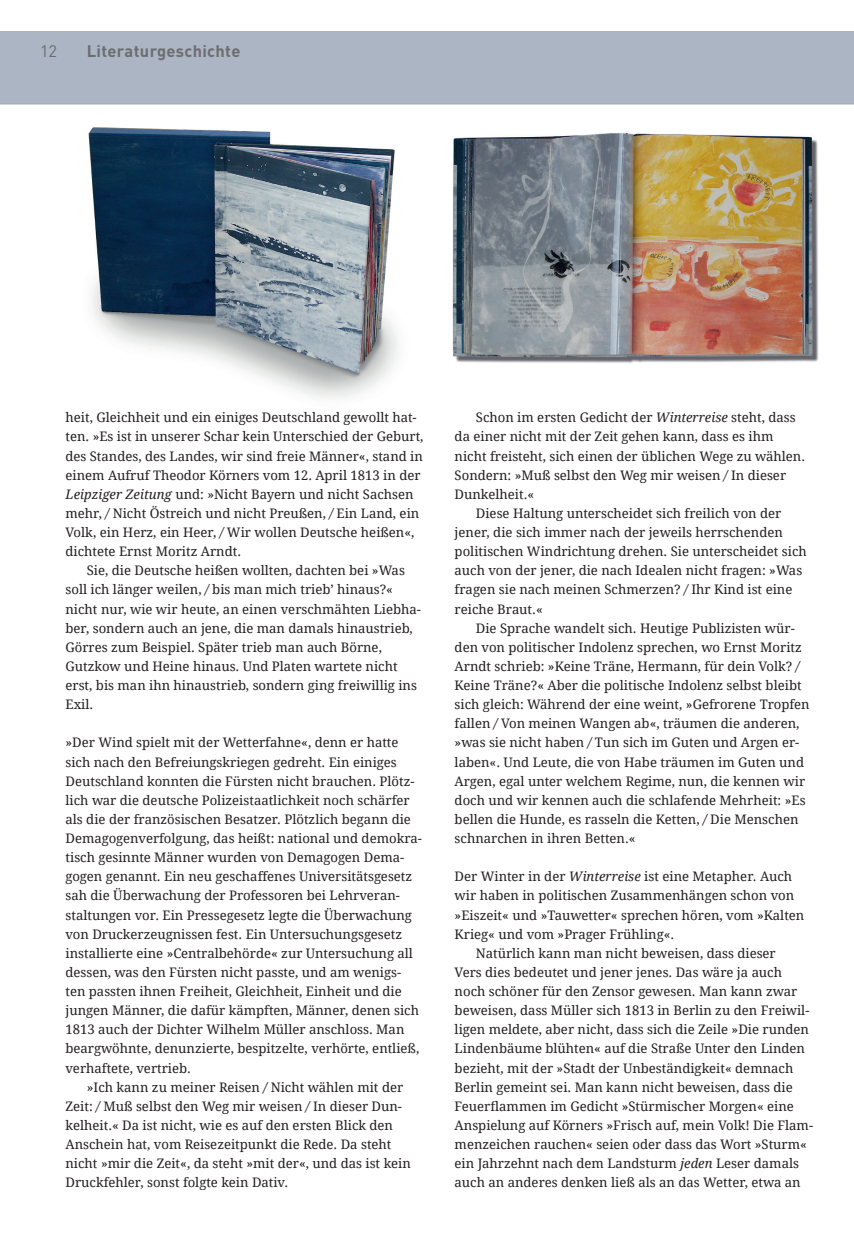
<style>
.page{position:relative;width:854px;height:1258px;background:#fff}
.page>*{position:absolute;margin:0;border:0;box-sizing:border-box;transform-origin:0 0}
.t1{font:700 16.5px "DINOT";letter-spacing:.02em;color:#6c6d70}
.t2{font:16.5px "DINOT";color:#6c6d70}
.t3{font:13.2px/19px "Droid Serif";color:#231f20}
.s1{font-style:italic}
</style>
<div class="page">
<img style="left:88px;top:127px;width:311px;height:272px">
<div style="left:848px;top:32px;width:6px;height:72px;background:#acb5c4"></div>
<div style="left:0;top:32px;width:848px;height:72px;background:#acb5c4"></div>
<hr style="left:0;top:104px;width:848px;height:1px;background:#a8a9ad">
<img style="left:452px;top:133px;width:367px;height:230px">
<p class="t2" style="left:40px;top:40px;width:19px">12</p>
<p class="t1" style="left:87px;top:40px;width:155px">Literaturgeschichte</p>
<p class="t3" style="left:66px;top:408px;width:359px">heit, Gleichheit und ein einiges Deutschland gewollt hat&shy;ten. »Es ist in unserer Schar kein Unterschied der Geburt, des Standes, des Landes, wir sind freie Männer«, stand in einem Aufruf Theodor Körners vom 12. April 1813 in der <span class="s1">Leipziger Zeitung</span> und: »Nicht Bayern und nicht Sachsen mehr, <span class="s1">/</span> Nicht Östreich und nicht Preußen, <span class="s1">/</span> Ein Land, ein Volk, ein Herz, ein Heer, <span class="s1">/</span> Wir wollen Deutsche heißen«, dichtete Ernst Moritz Arndt.</p>
<p class="t3" style="left:66px;top:561px;width:357px;text-indent:21px">Sie, die Deutsche heißen wollten, dachten bei »Was soll ich länger weilen, <span class="s1">/</span> bis man mich trieb’ hinaus?« nicht nur, wie wir heute, an einen verschmähten Liebha&shy;ber, sondern auch an jene, die man damals hinaustrieb, Görres zum Beispiel. Später trieb man auch Börne, Gutzkow und Heine hinaus. Und Platen wartete nicht erst, bis man ihn hinaustrieb, sondern ging freiwillig ins Exil.</p>
<p class="t3" style="left:66px;top:733px;width:358px">»Der Wind spielt mit der Wetterfahne«, denn er hatte sich nach den Befreiungskriegen gedreht. Ein einiges Deutschland konnten die Fürsten nicht brauchen. Plötz&shy;lich war die deutsche Polizeistaatlichkeit noch schärfer als die der französischen Besatzer. Plötzlich begann die Demagogenverfolgung, das heißt: national und demokra&shy;tisch gesinnte Männer wurden von Demagogen Dema&shy;gogen genannt. Ein neu geschaffenes Universitätsgesetz sah die Überwachung der Professoren bei Lehrveran&shy;staltungen vor. Ein Pressegesetz legte die Überwachung von Druckerzeugnissen fest. Ein Untersuchungsgesetz installierte eine »Centralbehörde« zur Untersuchung all dessen, was den Fürsten nicht passte, und am wenigs&shy;ten passten ihnen Freiheit, Gleichheit, Einheit und die jungen Männer, die dafür kämpften, Männer, denen sich 1813 auch der Dichter Wilhelm Müller anschloss. Man beargwöhnte, denunzierte, bespitzelte, verhörte, entließ, verhaftete, vertrieb.</p>
<p class="t3" style="left:66px;top:1077px;width:347px;text-indent:21px">»Ich kann zu meiner Reisen <span class="s1">/</span> Nicht wählen mit der Zeit: <span class="s1">/</span> Muß selbst den Weg mir weisen <span class="s1">/</span> In dieser Dun&shy;kelheit.« Da ist nicht, wie es auf den ersten Blick den Anschein hat, vom Reisezeitpunkt die Rede. Da steht nicht »mir die Zeit«, da steht »mit der«, und das ist kein Druckfehler, sonst folgte kein Dativ.</p>
<p class="t3" style="left:476px;top:408px;width:321px">Schon im ersten Gedicht der <span class="s1">Winterreise</span> steht, dass</p>
<p class="t3" style="left:455px;top:427px;width:320px">da einer nicht mit der Zeit gehen kann, dass es ihm</p>
<p class="t3" style="left:455px;top:446px;width:352px">nicht freisteht, sich einen der üblichen Wege zu wählen.</p>
<p class="t3" style="left:455px;top:465px;width:333px">Sondern: »Muß selbst den Weg mir weisen <span class="s1">/</span> In dieser</p>
<p class="t3" style="left:455px;top:485px;width:81px">Dunkelheit.«</p>
<p class="t3" style="left:476px;top:504px;width:307px">Diese Haltung unterscheidet sich freilich von der</p>
<p class="t3" style="left:455px;top:523px;width:330px">jener, die sich immer nach der jeweils herrschenden</p>
<p class="t3" style="left:455px;top:542px;width:354px">politischen Windrichtung drehen. Sie unterscheidet sich</p>
<p class="t3" style="left:455px;top:561px;width:349px">auch von der jener, die nach Idealen nicht fragen: »Was</p>
<p class="t3" style="left:455px;top:580px;width:339px">fragen sie nach meinen Schmerzen? <span class="s1">/</span> Ihr Kind ist eine</p>
<p class="t3" style="left:455px;top:599px;width:90px">reiche Braut.«</p>
<p class="t3" style="left:476px;top:618px;width:320px">Die Sprache wandelt sich. Heutige Publizisten wür-</p>
<p class="t3" style="left:455px;top:638px;width:349px">den von politischer Indolenz sprechen, wo Ernst Moritz</p>
<p class="t3" style="left:455px;top:657px;width:347px">Arndt schrieb: »Keine Träne, Hermann, für dein Volk? <span class="s1">/</span></p>
<p class="t3" style="left:455px;top:676px;width:349px">Keine Träne?« Aber die politische Indolenz selbst bleibt</p>
<p class="t3" style="left:455px;top:695px;width:356px">sich gleich: Während der eine weint, »Gefrorene Tropfen</p>
<p class="t3" style="left:455px;top:714px;width:346px">fallen <span class="s1">/</span> Von meinen Wangen ab«, träumen die anderen,</p>
<p class="t3" style="left:455px;top:733px;width:346px">»was sie nicht haben <span class="s1">/</span> Tun sich im Guten und Argen er-</p>
<p class="t3" style="left:455px;top:752px;width:351px">laben«. Und Leute, die von Habe träumen im Guten und</p>
<p class="t3" style="left:455px;top:771px;width:352px">Argen, egal unter welchem Regime, nun, die kennen wir</p>
<p class="t3" style="left:455px;top:791px;width:352px">doch und wir kennen auch die schlafende Mehrheit: »Es</p>
<p class="t3" style="left:455px;top:810px;width:345px">bellen die Hunde, es rasseln die Ketten, <span class="s1">/</span> Die Menschen</p>
<p class="t3" style="left:455px;top:829px;width:182px">schnarchen in ihren Betten.«</p>
<p class="t3" style="left:455px;top:867px;width:339px">Der Winter in der <span class="s1">Winterreise</span> ist eine Metapher. Auch</p>
<p class="t3" style="left:455px;top:886px;width:341px">wir haben in politischen Zusammenhängen schon von</p>
<p class="t3" style="left:455px;top:905px;width:351px">»Eiszeit« und »Tauwetter« sprechen hören, vom »Kalten</p>
<p class="t3" style="left:455px;top:924px;width:221px">Krieg« und vom »Prager Frühling«.</p>
<p class="t3" style="left:476px;top:944px;width:301px">Natürlich kann man nicht beweisen, dass dieser</p>
<p class="t3" style="left:455px;top:963px;width:329px">Vers dies bedeutet und jener jenes. Das wäre ja auch</p>
<p class="t3" style="left:455px;top:982px;width:344px">noch schöner für den Zensor gewesen. Man kann zwar</p>
<p class="t3" style="left:455px;top:1001px;width:356px">beweisen, dass Müller sich 1813 in Berlin zu den Freiwil-</p>
<p class="t3" style="left:455px;top:1020px;width:356px">ligen meldete, aber nicht, dass sich die Zeile »Die runden</p>
<p class="t3" style="left:455px;top:1039px;width:352px">Lindenbäume blühten« auf die Straße Unter den Linden</p>
<p class="t3" style="left:455px;top:1058px;width:340px">bezieht, mit der »Stadt der Unbeständigkeit« demnach</p>
<p class="t3" style="left:455px;top:1077px;width:340px">Berlin gemeint sei. Man kann nicht beweisen, dass die</p>
<p class="t3" style="left:455px;top:1096px;width:341px">Feuerflammen im Gedicht »Stürmischer Morgen« eine</p>
<p class="t3" style="left:455px;top:1116px;width:360px">Anspielung auf Körners »Frisch auf, mein Volk! Die Flam-</p>
<p class="t3" style="left:455px;top:1135px;width:354px">menzeichen rauchen« seien oder dass das Wort »Sturm«</p>
<p class="t3" style="left:455px;top:1154px;width:346px">ein Jahrzehnt nach dem Landsturm <span class="s1">jeden</span> Leser damals</p>
<p class="t3" style="left:455px;top:1173px;width:348px">auch an anderes denken ließ als an das Wetter, etwa an</p>
</div>
